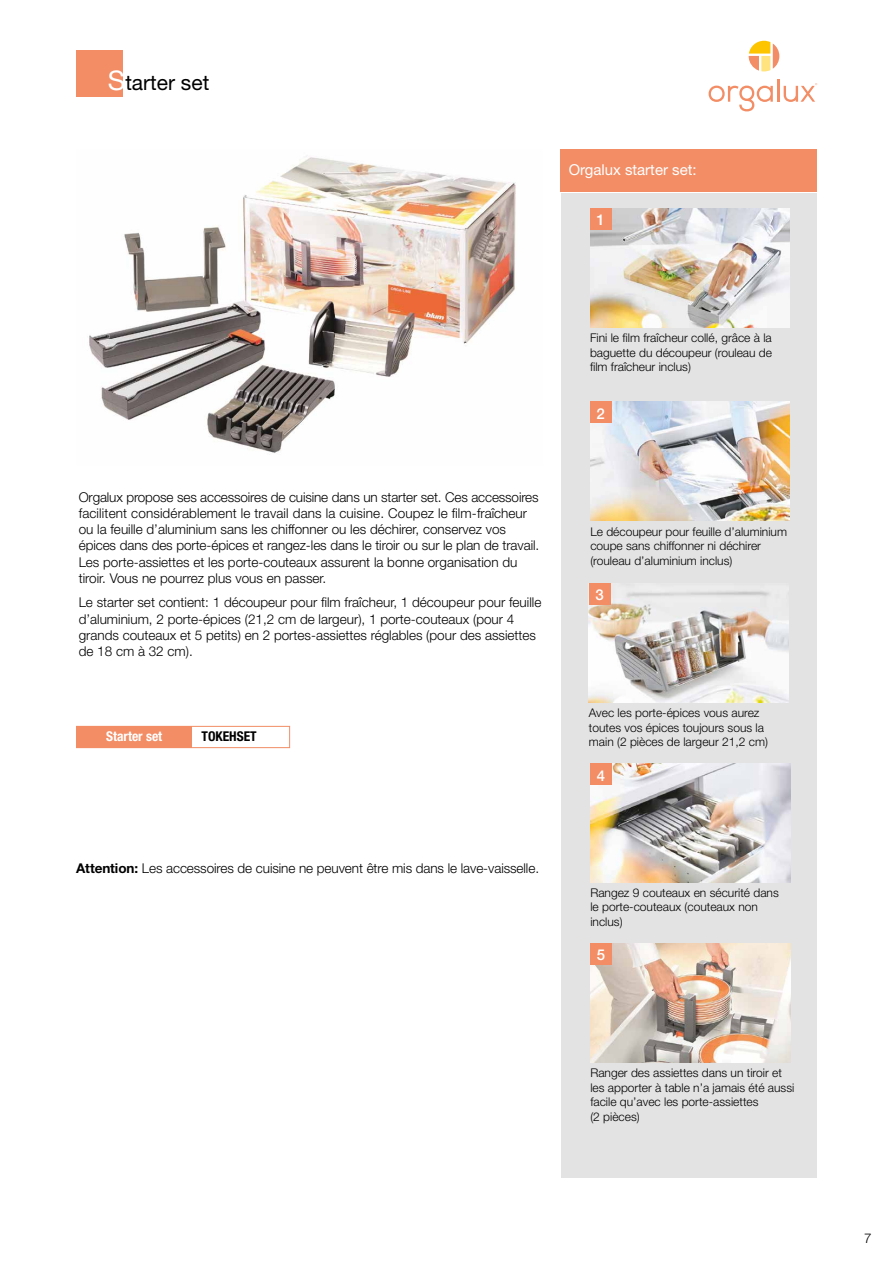
<style>
.page{position:relative;width:893px;height:1263px;background:#fff}
.page>*{position:absolute;margin:0;border:0;box-sizing:border-box;transform-origin:0 0}
.t1{font:21px "Helvetica Neue LT Std";color:#000}
.t2{font:15px "Helvetica Neue LT Std";color:#fff}
.t3{font:500 15px "Helvetica Neue LT Std";color:#fff}
.t4{font:300 13.5px/16.2px "Helvetica Neue LT Std";color:#000}
.t5{font:700 condensed 13.5px "Helvetica Neue LT Std";color:#fff}
.t6{font:700 condensed 13.5px "Helvetica Neue LT Std";color:#000}
.t7{font:300 12px/14.4px "Helvetica Neue LT Std";color:#000}
.s1{font-size:27px;color:#fff}
.s2{font-weight:700}
</style>
<div class="page">
<div style="left:76px;top:50px;width:47px;height:47px;background:#f28d65"></div>
<img style="left:89px;top:156px;width:427px;height:297px">
<div style="left:561px;top:193px;width:255px;height:985px;background:#e3e3e3"></div>
<img style="left:590px;top:208px;width:200px;height:119px">
<img style="left:590px;top:402px;width:200px;height:119px">
<img style="left:589px;top:583px;width:200px;height:119px">
<img style="left:590px;top:764px;width:200px;height:119px">
<img style="left:590px;top:943px;width:200px;height:119px">
<div style="left:590px;top:208px;width:21px;height:22px;background:#f28d65"></div>
<div style="left:590px;top:402px;width:21px;height:21px;background:#f28d65"></div>
<div style="left:589px;top:583px;width:21px;height:21px;background:#f28d65"></div>
<div style="left:590px;top:764px;width:22px;height:21px;background:#f28d65"></div>
<div style="left:590px;top:943px;width:22px;height:21px;background:#f28d65"></div>
<div style="left:77px;top:726px;width:115px;height:22px;background:#f28d65"></div>
<div style="left:76px;top:726px;width:214px;height:22px;border:1px solid #f28d65"></div>
<svg style="left:749px;top:41px;width:30px;height:30px"></svg>
<svg style="left:709px;top:86px;width:64px;height:25px"></svg>
<hr style="left:777px;top:80px;width:2px;height:22px;background:#f28d65">
<svg style="left:784px;top:83px;width:33px;height:19px"></svg>
<div style="left:560px;top:149px;width:256px;height:42px;background:#f28d65"></div>
<h1 class="t1" style="left:108px;top:70px;width:103px"><span class="s1">S</span>tarter set</h1>
<p class="t2" style="left:569px;top:160px;width:129px">Orgalux starter set:</p>
<p class="t3" style="left:596px;top:211px;width:10px">1</p>
<p class="t4" style="left:79px;top:488px;width:462px">Orgalux propose ses accessoires de cuisine dans un starter set. Ces accessoires facilitent considérablement le travail dans la cuisine. Coupez le film-fraîcheur ou la feuille d’aluminium sans les chiffonner ou les déchirer, conservez vos épices dans des porte-épices et rangez-les dans le tiroir ou sur le plan de travail.<br>Les porte-assiettes et les porte-couteaux assurent la bonne organisation du tiroir. Vous ne pourrez plus vous en passer.</p>
<p class="t4" style="left:79px;top:594px;width:464px">Le starter set contient: 1 découpeur pour film fraîcheur, 1 découpeur pour feuille d’aluminium, 2 porte-épices (21,2 cm de largeur), 1 porte-couteaux (pour 4 grands couteaux et 5 petits) en 2 portes-assiettes réglables (pour des assiettes de 18 cm à 32 cm).</p>
<p class="t5" style="left:106px;top:727px;width:58px">Starter set</p>
<p class="t6" style="left:202px;top:728px;width:57px">TOKEHSET</p>
<p class="t4" style="left:76px;top:860px;width:464px"><span class="s2">Attention:</span> Les accessoires de cuisine ne peuvent être mis dans le lave-vaisselle.</p>
<p class="t7" style="left:590px;top:330px;width:184px;text-align:justify">Fini le film fraîcheur collé, grâce à la baguette du découpeur (rouleau de film fraîcheur inclus)</p>
<p class="t3" style="left:596px;top:404px;width:10px">2</p>
<p class="t7" style="left:590px;top:524px;width:198px">Le découpeur pour feuille d’aluminium coupe sans chiffonner ni déchirer (rouleau d’aluminium inclus)</p>
<p class="t3" style="left:595px;top:585px;width:10px">3</p>
<p class="t7" style="left:589px;top:705px;width:180px">Avec les porte-épices vous aurez toutes vos épices toujours sous la main (2 pièces de largeur 21,2 cm)</p>
<p class="t3" style="left:597px;top:766px;width:10px">4</p>
<p class="t7" style="left:590px;top:885px;width:190px">Rangez 9 couteaux en sécurité dans le porte-couteaux (couteaux non inclus)</p>
<p class="t3" style="left:597px;top:945px;width:10px">5</p>
<p class="t7" style="left:590px;top:1065px;width:206px">Ranger des assiettes dans un tiroir et les apporter à table n’a jamais été aussi facile qu’avec les porte-assiettes<br>(2 pièces)</p>
<p class="t4" style="left:864px;top:1230px;width:9px">7</p>
</div>
